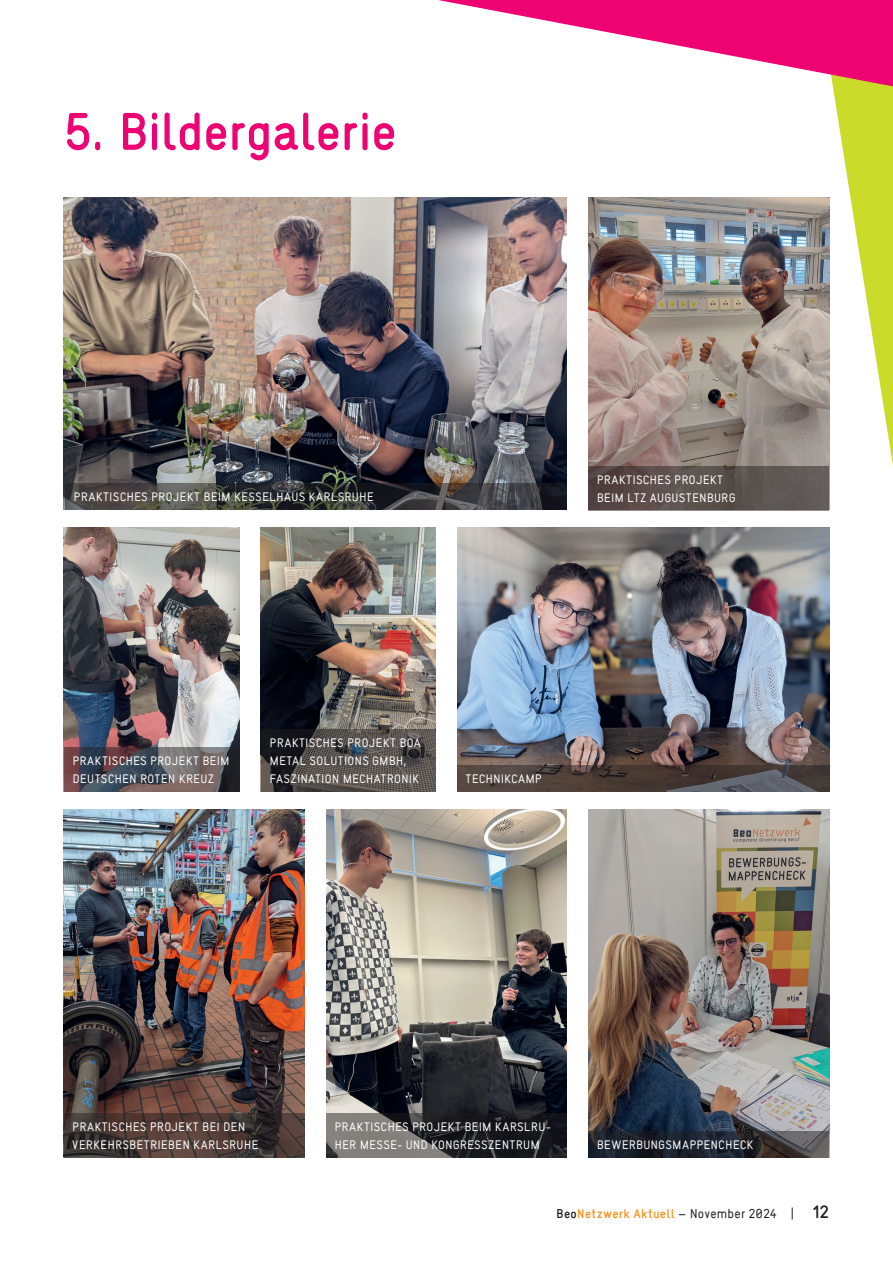
<style>
.page{position:relative;width:893px;height:1263px;background:#fff}
.page>*{position:absolute;margin:0;border:0;box-sizing:border-box;transform-origin:0 0}
.t1{font:700 52.5px "stja";letter-spacing:-.01em;color:#ed0372}
.t2{font:700 12.75px "stja";letter-spacing:.02em;color:#f7931d}
.t3{font:12px/18px "stja";letter-spacing:.015em;color:#fff}
.s1{color:#231f20}
.s2{font-weight:400;color:#231f20}
.s3{font-size:18px;color:#231f20}
</style>
<div class="page">
<img style="left:326px;top:810px;width:241px;height:303px">
<img style="left:457px;top:528px;width:372px;height:237px">
<img style="left:64px;top:528px;width:175px;height:264px">
<img style="left:260px;top:528px;width:176px;height:264px">
<img style="left:64px;top:198px;width:503px;height:312px">
<img style="left:438px;top:0;width:455px;height:466px">
<img style="left:64px;top:810px;width:241px;height:303px">
<svg style="left:65px;top:483px;width:502px;height:26px;background:#3d3d3d"></svg>
<svg style="left:64px;top:748px;width:174px;height:44px;background:#575056"></svg>
<svg style="left:261px;top:729px;width:174px;height:62px;background:#4a4644"></svg>
<svg style="left:457px;top:765px;width:372px;height:27px;background:#4d4340"></svg>
<svg style="left:326px;top:1113px;width:241px;height:44px;background:#424042"></svg>
<svg style="left:64px;top:1113px;width:241px;height:44px;background:#463733"></svg>
<div style="left:588px;top:466px;width:241px;height:44px;background:linear-gradient(to right,#554341,#605d5a)"></div>
<img style="left:588px;top:810px;width:241px;height:321px">
<svg style="left:588px;top:1131px;width:241px;height:26px;background:#2b2e36"></svg>
<h1 class="t1" style="left:64px;top:97px;width:335px">5. Bildergalerie</h1>
<p class="t3" style="left:74px;top:487px;width:301px">PRAKTISCHES PROJEKT BEIM KESSELHAUS KARLSRUHE</p>
<p class="t3" style="left:597px;top:470px;width:140px">PRAKTISCHES PROJEKT<br>BEIM LTZ AUGUSTENBURG</p>
<p class="t3" style="left:73px;top:751px;width:159px">PRAKTISCHES PROJEKT BEIM<br>DEUTSCHEN ROTEN KREUZ</p>
<p class="t3" style="left:270px;top:733px;width:153px">PRAKTISCHES PROJEKT BOA<br>METAL SOLUTIONS GMBH,<br>FASZINATION MECHATRONIK</p>
<p class="t3" style="left:466px;top:769px;width:78px">TECHNIKCAMP</p>
<p class="t3" style="left:72px;top:1117px;width:188px">PRAKTISCHES PROJEKT BEI DEN<br>VERKEHRSBETRIEBEN KARLSRUHE</p>
<p class="t3" style="left:334px;top:1117px;width:218px">PRAKTISCHES PROJEKT BEIM KARSLRU-<br>HER MESSE- UND KONGRESSZENTRUM</p>
<p class="t3" style="left:597px;top:1135px;width:158px">BEWERBUNGSMAPPENCHECK</p>
<p class="t2" style="left:556px;top:1205px;width:274px"><span class="s1">Beo</span>Netzwerk Aktuell <span class="s2">– November 2024 |</span> <span class="s3">12</span></p>
</div>
